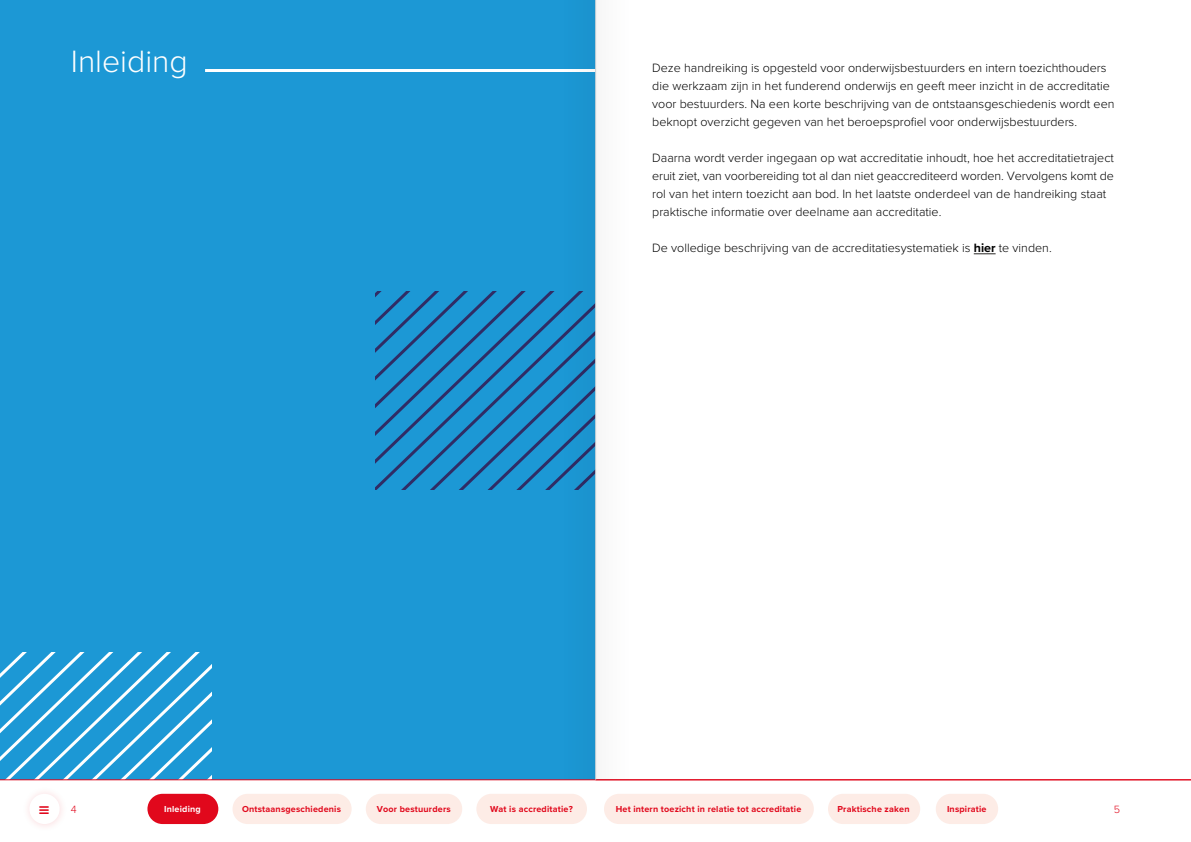
<style>
.page{position:relative;width:1191px;height:842px;background:#fff}
.page>*{position:absolute;margin:0;border:0;box-sizing:border-box;transform-origin:0 0}
.H1_DEF{font:300 32px "Proxima Nova";color:#fff}
.H1_DEF-2{font:300 12.5px/18px "Proxima Nova";color:#000}
.t1{font:300 10.9px "Proxima Nova";color:#e1081c}
.t2{font:700 9px "Proxima Nova";letter-spacing:.02em;color:#e1081c}
.navigatiebalk{font:700 9px "Proxima Nova";letter-spacing:.02em;color:#fff}
.s1{font-weight:700}
</style>
<div class="page">
<div style="left:0;top:0;width:595px;height:780px;background:#1c98d5"></div>
<svg style="left:973px;top:253px;width:22px;height:1px"></svg>
<hr style="left:205px;top:69px;width:390px;height:3px;background:#fff">
<svg style="left:375px;top:291px;width:186px;height:198px"></svg>
<svg style="left:0;top:652px;width:212px;height:128px"></svg>
<hr style="left:0;top:780px;width:595px;height:1px;background:#e1081c">
<div style="left:232px;top:794px;width:119px;height:30px;background:#fdece6;border-radius:15px"></div>
<div style="left:366px;top:794px;width:96px;height:30px;background:#fdece6;border-radius:15px"></div>
<div style="left:476px;top:794px;width:111px;height:30px;background:#fdece6;border-radius:15px"></div>
<div style="left:604px;top:794px;width:210px;height:30px;background:#fdece6;border-radius:15px"></div>
<div style="left:828px;top:794px;width:92px;height:30px;background:#fdece6;border-radius:15px"></div>
<div style="left:935px;top:794px;width:63px;height:30px;background:#fdece6;border-radius:15px"></div>
<hr style="left:595px;top:780px;width:596px;height:1px;background:#e1081c">
<div style="left:147px;top:794px;width:71px;height:30px;background:#e1081c;border-radius:15px"></div>
<div style="left:561px;top:0;width:34px;height:780px;background:#1b95d1"></div>
<div style="left:595px;top:0;width:34px;height:780px;background:#fafafa"></div>
<hr style="left:595px;top:0;width:1px;height:780px;background:#dadada">
<p class="H1_DEF" style="left:71px;top:37px;width:118px">Inleiding</p>
<p class="H1_DEF-2" style="left:652px;top:58px;width:464px">Deze handreiking is opgesteld voor onderwijsbestuurders en intern toezichthouders die werkzaam zijn in het funderend onderwijs en geeft meer inzicht in de accreditatie voor bestuurders. Na een korte beschrijving van de ontstaansgeschiedenis wordt een beknopt overzicht gegeven van het beroepsprofiel voor onderwijsbestuurders.</p>
<p class="H1_DEF-2" style="left:652px;top:148px;width:463px">Daarna wordt verder ingegaan op wat accreditatie inhoudt, hoe het accreditatietraject eruit ziet, van voorbereiding tot al dan niet geaccrediteerd worden. Vervolgens komt de rol van het intern toezicht aan bod. In het laatste onderdeel van de handreiking staat praktische informatie over deelname aan accreditatie.</p>
<p class="H1_DEF-2" style="left:652px;top:238px;width:401px">De volledige beschrijving van de accreditatiesystematiek is <span class="s1">hier</span> te vinden.</p>
<p class="t1" style="left:71px;top:801px;width:7px">4</p>
<p class="t1" style="left:1113px;top:801px;width:8px">5</p>
<p class="navigatiebalk" style="left:164px;top:802px;width:38px">Inleiding</p>
<p class="t2" style="left:242px;top:802px;width:100px">Ontstaansgeschiedenis</p>
<p class="t2" style="left:377px;top:802px;width:75px">Voor bestuurders</p>
<p class="t2" style="left:490px;top:802px;width:84px">Wat is accreditatie?</p>
<p class="t2" style="left:616px;top:802px;width:187px">Het intern toezicht in relatie tot accreditatie</p>
<p class="t2" style="left:837px;top:802px;width:74px">Praktische zaken</p>
<p class="t2" style="left:947px;top:802px;width:41px">Inspiratie</p>
</div>
